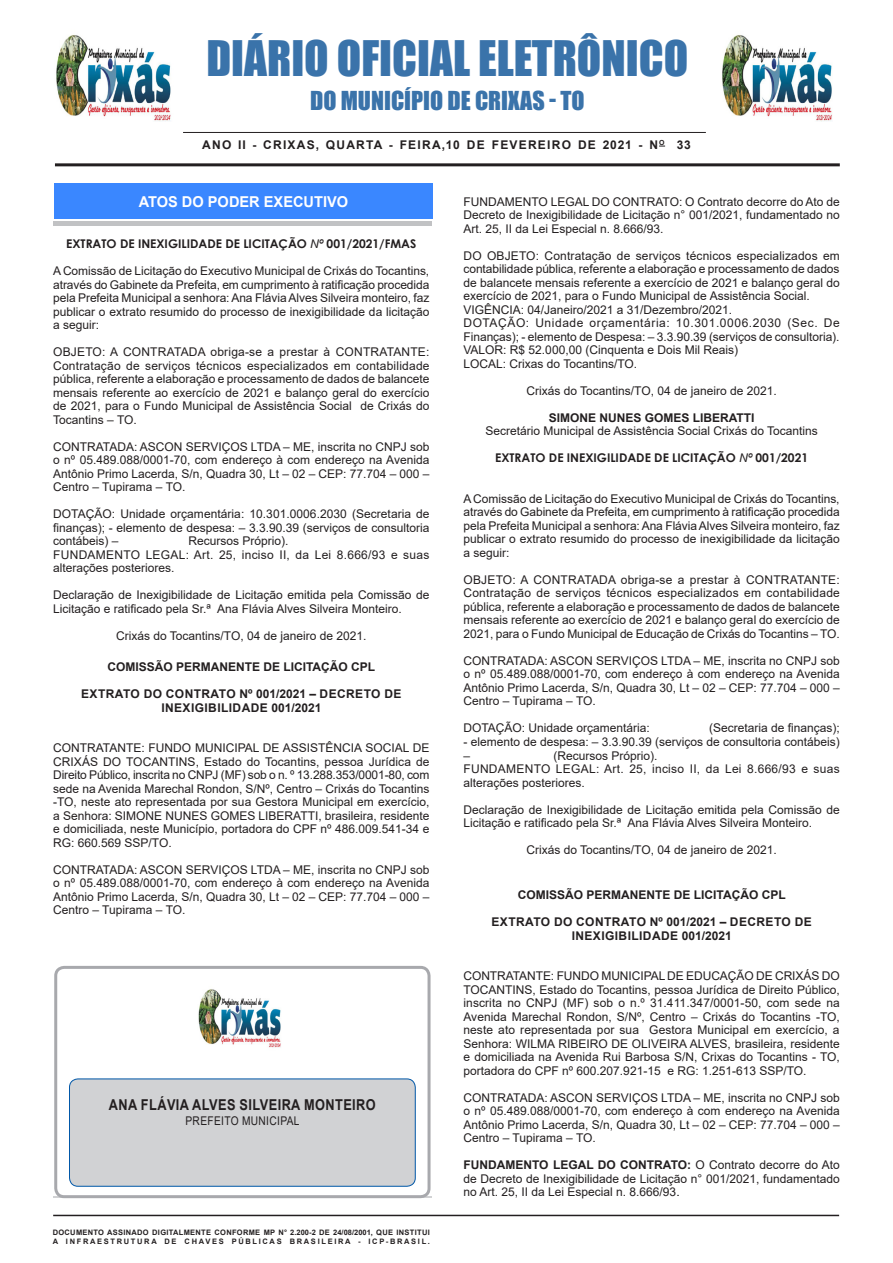
<style>
.page{position:relative;width:893px;height:1263px;background:#fff}
.page>*{position:absolute;margin:0;border:0;box-sizing:border-box;transform-origin:0 0}
.t1{font:45px "Impact";color:#3a73aa}
.t2{font:24px "Impact";color:#3a73aa}
.t3{font:700 15px "Arial";letter-spacing:.035em;color:#231f20;scale:.85 1}
.Chancela{font:700 15px "Arial";color:#fff}
.SEM_PARAGRAFO{font:12px/13.5px "Arial";color:#231f20;text-align:justify}
.SEM_PARAGRAFO-2{font:12px/13.5px "Arial";letter-spacing:.025em;color:#231f20}
.TITULOS{font:700 12px/13.5px "Arial";letter-spacing:.035em;color:#231f20;text-align:center}
.CIDADE{font:12px "Arial";color:#231f20}
.TITULOS-2{font:700 12px "Century Gothic";color:#231f20}
.NOME{font:700 12px "Arial";color:#231f20}
.CARGO{font:12px "Arial";color:#231f20}
.TITULOS-3{font:700 12px "Arial";letter-spacing:.105em;color:#231f20}
.SEM_PARAGRAFO-3{font:12px "Arial";letter-spacing:.035em;color:#231f20;scale:.85 1}
.t4{font:700 7.5px "Arial";letter-spacing:.04em;color:#231f20}
.t5{font:700 7.5px "Arial";letter-spacing:.225em;color:#231f20}
.s1{font-family:"Arial";font-weight:400;font-style:italic}
.s2{font-weight:700}
.s3{color:#000}
</style>
<div class="page">
<hr style="left:53px;top:1215px;width:786px;height:1px;background:#231f20">
<hr style="left:55px;top:163px;width:785px;height:3px;background:#231f20">
<hr style="left:183px;top:132px;width:523px;height:1px;background:#231f20">
<div style="left:53px;top:189px;width:379px;height:37px;background:#c1c2c4"></div>
<div style="left:53px;top:186px;width:379px;height:35px;background:#fff"></div>
<div style="left:54px;top:184px;width:379px;height:35px;background:#3a87ff"></div>
<hr style="left:53px;top:1197px;width:379px;height:1px;background:#d1d2d4">
<div style="left:54px;top:966px;width:377px;height:232px;border:3px solid #a8a9ad;border-radius:9px"></div>
<div style="left:70px;top:1079px;width:345px;height:107px;background:#d1d2d4;border-radius:9px"></div>
<div style="left:69px;top:1079px;width:346px;height:107px;border:1px solid #0057a8;border-radius:9px"></div>
<img style="left:198px;top:989px;width:83px;height:59px">
<img style="left:722px;top:35px;width:110px;height:87px">
<img style="left:56px;top:35px;width:115px;height:87px">
<p class="t1" style="left:206px;top:23px;width:483px">DIÁRIO OFICIAL ELETRÔNICO</p>
<p class="t2" style="left:310px;top:82px;width:276px">DO MUNICÍPIO DE CRIXAS - TO</p>
<p class="TITULOS-3" style="left:202px;top:137px;width:490px">ANO II - CRIXAS, QUARTA - FEIRA,10 DE FEVEREIRO DE 2021 - N<sup>O</sup> 33</p>
<p class="Chancela" style="left:139px;top:191px;width:211px">ATOS DO PODER EXECUTIVO</p>
<p class="TITULOS-2" style="left:66px;top:235px;width:352px">EXTRATO DE INEXIGILIDADE DE LICITAÇÃO <span class="s1">Nº</span> 001/2021/FMAS</p>
<p class="SEM_PARAGRAFO" style="left:53px;top:264px;width:378px">A Comissão de Licitação do Executivo Municipal de Crixás do Tocantins, através do Gabinete da Prefeita, em cumprimento à ratificação procedida pela Prefeita Municipal a senhora: Ana Flávia Alves Silveira monteiro, faz publicar o extrato resumido do processo de inexigibilidade da licitação a seguir:</p>
<p class="SEM_PARAGRAFO" style="left:53px;top:345px;width:378px">OBJETO: A CONTRATADA obriga-se a prestar à CONTRATANTE:<br>Contratação de serviços técnicos especializados em contabilidade pública, referente a elaboração e processamento de dados de balancete mensais referente ao exercício de 2021 e balanço geral do exercício de 2021, para o Fundo Municipal de Assistência Social de Crixás do Tocantins – TO.</p>
<p class="SEM_PARAGRAFO" style="left:53px;top:440px;width:378px">CONTRATADA: ASCON SERVIÇOS LTDA – ME, inscrita no CNPJ sob o nº 05.489.088/0001-70, com endereço à com endereço na Avenida Antônio Primo Lacerda, S/n, Quadra 30, Lt – 02 – CEP: 77.704 – 000 – Centro – Tupirama – TO.</p>
<p class="SEM_PARAGRAFO" style="left:53px;top:507px;width:378px">DOTAÇÃO: Unidade orçamentária: 10.301.0006.2030 (Secretaria de finanças); - elemento de despesa: – 3.3.90.39 (serviços de consultoria contábeis) –</p>
<p class="SEM_PARAGRAFO" style="left:189px;top:534px;width:102px">Recursos Próprio).</p>
<p class="SEM_PARAGRAFO-2" style="left:53px;top:548px;width:378px">FUNDAMENTO LEGAL: Art. 25, inciso II, da Lei 8.666/93 e suas alterações posteriores.</p>
<p class="SEM_PARAGRAFO" style="left:53px;top:588px;width:378px">Declaração de Inexigibilidade de Licitação emitida pela Comissão de<br>Licitação e ratificado pela Sr.ª Ana Flávia Alves Silveira Monteiro.</p>
<p class="CIDADE" style="left:116px;top:627px;width:252px">Crixás do Tocantins/TO, 04 de janeiro de 2021.</p>
<p class="NOME" style="left:107px;top:658px;width:269px">COMISSÃO PERMANENTE DE LICITAÇÃO CPL</p>
<p class="TITULOS" style="left:81px;top:687px;width:322px">EXTRATO DO CONTRATO Nº 001/2021 – DECRETO DE<br>INEXIGIBILIDADE 001/2021</p>
<p class="SEM_PARAGRAFO" style="left:53px;top:741px;width:378px">CONTRATANTE: FUNDO MUNICIPAL DE ASSISTÊNCIA SOCIAL DE CRIXÁS DO TOCANTINS, Estado do Tocantins, pessoa Jurídica de Direito Público, inscrita no CNPJ (MF) sob o n. º 13.288.353/0001-80, com sede na Avenida Marechal Rondon, S/Nº, Centro – Crixás do Tocantins -TO, neste ato representada por sua Gestora Municipal em exercício, a Senhora: SIMONE NUNES GOMES LIBERATTI, brasileira, residente e domiciliada, neste Município, portadora do CPF nº 486.009.541-34 e RG: 660.569 SSP/TO.</p>
<p class="SEM_PARAGRAFO" style="left:53px;top:863px;width:378px">CONTRATADA: ASCON SERVIÇOS LTDA – ME, inscrita no CNPJ sob o nº 05.489.088/0001-70, com endereço à com endereço na Avenida Antônio Primo Lacerda, S/n, Quadra 30, Lt – 02 – CEP: 77.704 – 000 – Centro – Tupirama – TO.</p>
<p class="t3" style="left:109px;top:1094px;width:316px">ANA FLÁVIA ALVES SILVEIRA MONTEIRO</p>
<p class="SEM_PARAGRAFO-3" style="left:185px;top:1112px;width:136px">PREFEITO MUNICIPAL</p>
<p class="t4" style="left:53px;top:1227px;width:379px">DOCUMENTO ASSINADO DIGITALMENTE CONFORME MP N° 2.200-2 DE 24/08/2001, QUE INSTITUI</p>
<p class="t5" style="left:53px;top:1236px;width:379px">A INFRAESTRUTURA DE CHAVES PÚBLICAS BRASILEIRA - ICP-BRASIL.</p>
<p class="SEM_PARAGRAFO" style="left:463px;top:195px;width:378px">FUNDAMENTO LEGAL DO CONTRATO: O Contrato decorre do Ato de Decreto de Inexigibilidade de Licitação n° 001/2021, fundamentado no Art. 25, II da Lei Especial n. 8.666/93.</p>
<p class="SEM_PARAGRAFO" style="left:463px;top:249px;width:378px">DO OBJETO: Contratação de serviços técnicos especializados em contabilidade pública, referente a elaboração e processamento de dados de balancete mensais referente a exercício de 2021 e balanço geral do exercício de 2021, para o Fundo Municipal de Assistência Social.</p>
<p class="SEM_PARAGRAFO" style="left:463px;top:303px;width:270px">VIGÊNCIA: 04/Janeiro/2021 a 31/Dezembro/2021.</p>
<p class="SEM_PARAGRAFO" style="left:463px;top:316px;width:378px">DOTAÇÃO: Unidade orçamentária: 10.301.0006.2030 (Sec. De<br>Finanças); - elemento de Despesa: – 3.3.90.39 (serviços de consultoria).</p>
<p class="SEM_PARAGRAFO" style="left:463px;top:343px;width:276px">VALOR: R$ 52.000,00 (Cinquenta e Dois Mil Reais)</p>
<p class="SEM_PARAGRAFO" style="left:463px;top:357px;width:175px">LOCAL: Crixas do Tocantins/TO.</p>
<p class="CIDADE" style="left:526px;top:382px;width:252px">Crixás do Tocantins/TO, 04 de janeiro de 2021.</p>
<p class="NOME" style="left:549px;top:409px;width:207px">SIMONE NUNES GOMES LIBERATTI</p>
<p class="CARGO" style="left:485px;top:423px;width:334px">Secretário Municipal de Assistência Social Crixás do Tocantins</p>
<p class="TITULOS-2" style="left:495px;top:449px;width:314px">EXTRATO DE INEXIGILIDADE DE LICITAÇÃO <span class="s1">Nº</span> 001/2021</p>
<p class="SEM_PARAGRAFO" style="left:463px;top:492px;width:378px">A Comissão de Licitação do Executivo Municipal de Crixás do Tocantins, através do Gabinete da Prefeita, em cumprimento à ratificação procedida pela Prefeita Municipal a senhora: Ana Flávia Alves Silveira monteiro, faz publicar o extrato resumido do processo de inexigibilidade da licitação a seguir:</p>
<p class="SEM_PARAGRAFO" style="left:463px;top:573px;width:378px">OBJETO: A CONTRATADA obriga-se a prestar à CONTRATANTE:<br>Contratação de serviços técnicos especializados em contabilidade pública, referente a elaboração e processamento de dados de balancete mensais referente ao exercício de 2021 e balanço geral do exercício de 2021, para o Fundo Municipal de Educação de Crixás do Tocantins – TO.</p>
<p class="SEM_PARAGRAFO" style="left:463px;top:654px;width:378px">CONTRATADA: ASCON SERVIÇOS LTDA – ME, inscrita no CNPJ sob o nº 05.489.088/0001-70, com endereço à com endereço na Avenida Antônio Primo Lacerda, S/n, Quadra 30, Lt – 02 – CEP: 77.704 – 000 – Centro – Tupirama – TO.</p>
<p class="SEM_PARAGRAFO" style="left:463px;top:721px;width:188px">DOTAÇÃO: Unidade orçamentária:</p>
<p class="SEM_PARAGRAFO" style="left:709px;top:721px;width:132px">(Secretaria de finanças);</p>
<p class="SEM_PARAGRAFO" style="left:463px;top:735px;width:378px">- elemento de despesa: – 3.3.90.39 (serviços de consultoria contábeis) –</p>
<p class="SEM_PARAGRAFO" style="left:554px;top:748px;width:106px">(Recursos Próprio).</p>
<p class="SEM_PARAGRAFO-2" style="left:463px;top:762px;width:378px">FUNDAMENTO LEGAL: Art. 25, inciso II, da Lei 8.666/93 e suas alterações posteriores.</p>
<p class="SEM_PARAGRAFO" style="left:463px;top:802px;width:378px">Declaração de Inexigibilidade de Licitação emitida pela Comissão de<br>Licitação e ratificado pela Sr.ª Ana Flávia Alves Silveira Monteiro.</p>
<p class="CIDADE" style="left:526px;top:841px;width:252px">Crixás do Tocantins/TO, 04 de janeiro de 2021.</p>
<p class="NOME" style="left:518px;top:886px;width:269px">COMISSÃO PERMANENTE DE LICITAÇÃO CPL</p>
<p class="TITULOS" style="left:491px;top:915px;width:322px">EXTRATO DO CONTRATO Nº 001/2021 – DECRETO DE<br>INEXIGIBILIDADE 001/2021</p>
<p class="SEM_PARAGRAFO" style="left:463px;top:969px;width:378px">CONTRATANTE: FUNDO MUNICIPAL DE EDUCAÇÃO DE CRIXÁS DO TOCANTINS, Estado do Tocantins, pessoa Jurídica de Direito Público, inscrita no CNPJ (MF) sob o n.º 31.411.347/0001-50, com sede na Avenida Marechal Rondon, S/Nº, Centro – Crixás do Tocantins -TO, neste ato representada por sua Gestora Municipal em exercício, a Senhora: WILMA RIBEIRO DE OLIVEIRA ALVES, brasileira, residente e domiciliada na Avenida Rui Barbosa S/N, Crixas do Tocantins - TO, portadora do CPF nº 600.207.921-15 e RG: 1.251-613 SSP/TO.</p>
<p class="SEM_PARAGRAFO" style="left:463px;top:1090px;width:378px">CONTRATADA: ASCON SERVIÇOS LTDA – ME, inscrita no CNPJ sob o nº 05.489.088/0001-70, com endereço à com endereço na Avenida Antônio Primo Lacerda, S/n, Quadra 30, Lt – 02 – CEP: 77.704 – 000 – Centro – Tupirama – TO.</p>
<p class="SEM_PARAGRAFO" style="left:463px;top:1158px;width:378px"><span class="s2">FUNDAMENTO LEGAL DO CONTRATO:</span> O Contrato decorre do Ato de Decreto de Inexigibilidade de Licitação n° 001/2021, fundamentado no Art. 25, II da Lei Especial n. 8.666/93<span class="s3">.</span></p>
</div>
